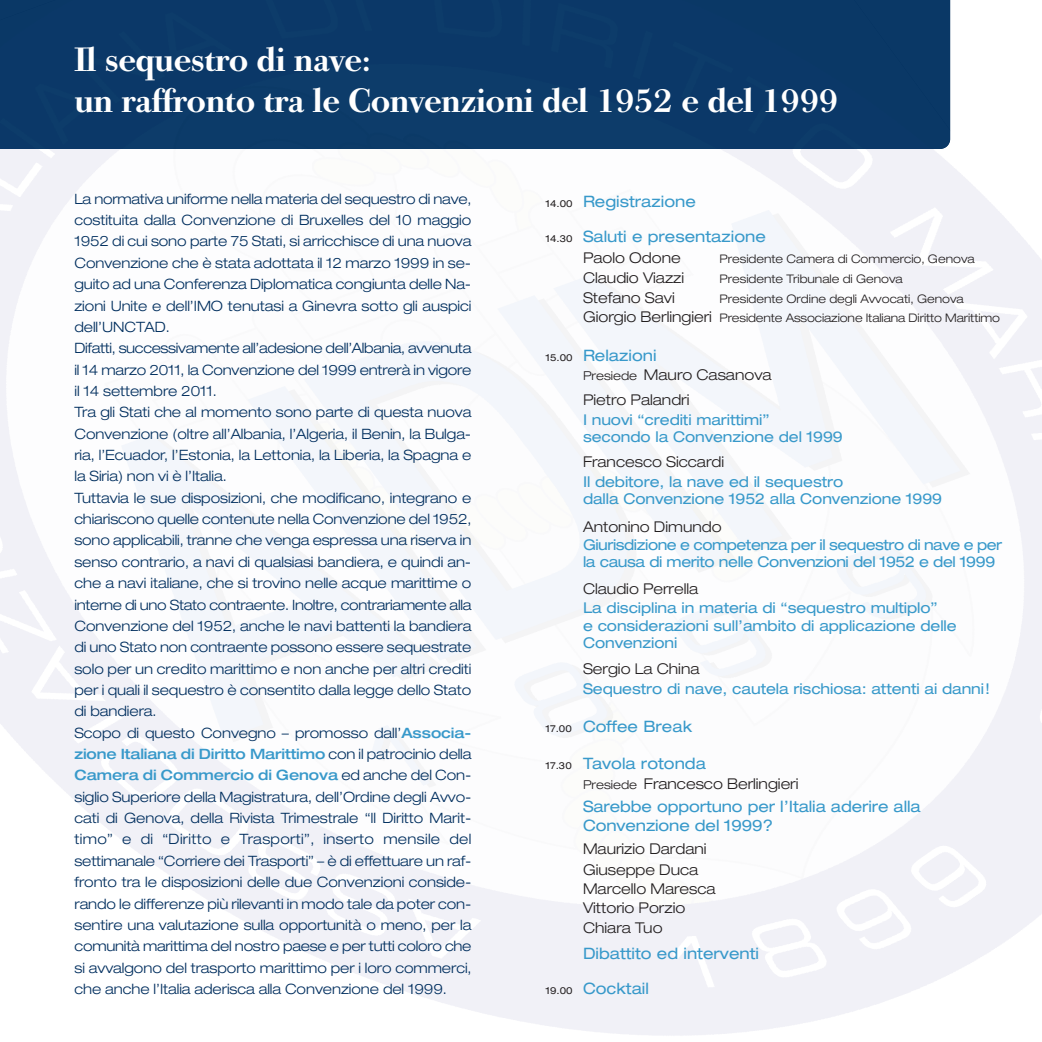
<style>
.page{position:relative;width:1042px;height:1042px;background:#fff}
.page>*{position:absolute;margin:0;border:0;box-sizing:border-box;transform-origin:0 0}
.t1{font:500 33.25px/40.2px "Bodoni Old Face BE";letter-spacing:-.015em;color:#fff}
.t2{font:expanded 15.75px/19.2px "Helvetica Neue";color:#3899ca}
.t3{font:expanded 14.88px/17.5px "Helvetica Neue";letter-spacing:-.005em;color:#3899ca}
.t4{font:300 expanded 14.88px/19.2px "Helvetica Neue";color:#231f20}
.t5{font:expanded 14.88px/17.5px "Helvetica Neue";letter-spacing:-.03em;color:#3899ca}
.t6{font:300 expanded 14.17px/21.3px "Helvetica Neue";letter-spacing:-.005em;color:#002e5e}
.t7{font:300 expanded 11.9px/19.8px "Helvetica Neue";color:#231f20}
.s1{font-weight:500;color:#3899ca}
.s2{font-size:9.62px;color:#231f20}
.s3{font-size:14.88px}
.s4{font-size:12.25px}
</style>
<div class="page">
<div style="left:0;top:0;width:950px;height:29px;background:#0b3868"></div>
<img style="left:0;top:29px;width:1042px;height:1007px">
<div style="left:0;top:139px;width:950px;height:10px;background:#0c3b69"></div>
<h1 class="t1" style="left:74px;top:43px;width:766px">Il sequestro di nave:<br>un raffronto tra le Convenzioni del 1952 e del 1999</h1>
<p class="t6" style="left:74px;top:189px;width:399px">La normativa uniforme nella materia del sequestro di nave, costituita dalla Convenzione di Bruxelles del 10 maggio 1952 di cui sono parte 75 Stati, si arricchisce di una nuova Convenzione che è stata adottata il 12 marzo 1999 in se&shy;guito ad una Conferenza Diplomatica congiunta delle Na&shy;zioni Unite e dell’IMO tenutasi a Ginevra sotto gli auspici dell’UNCTAD.<br>Difatti, successivamente all’adesione dell’Albania, avvenuta il 14 marzo 2011, la Convenzione del 1999 entrerà in vigore il 14 settembre 2011.<br>Tra gli Stati che al momento sono parte di questa nuova Convenzione (oltre all’Albania, l’Algeria, il Benin, la Bulga&shy;ria, l’Ecuador, l’Estonia, la Lettonia, la Liberia, la Spagna e la Siria) non vi è l’Italia.<br>Tuttavia le sue disposizioni, che modificano, integrano e chiariscono quelle contenute nella Convenzione del 1952, sono applicabili, tranne che venga espressa una riserva in senso contrario, a navi di qualsiasi bandiera, e quindi an&shy;che a navi italiane, che si trovino nelle acque marittime o interne di uno Stato contraente. Inoltre, contrariamente alla Convenzione del 1952, anche le navi battenti la bandiera di uno Stato non contraente possono essere sequestrate solo per un credito marittimo e non anche per altri crediti per i quali il sequestro è consentito dalla legge dello Stato di bandiera.<br>Scopo di questo Convegno – promosso dall’<span class="s1">Associa&shy;zione Italiana di Diritto Marittimo</span> con il patrocinio della <span class="s1">Camera di Commercio di Genova</span> ed anche del Con&shy;siglio Superiore della Magistratura, dell’Ordine degli Avvo&shy;cati di Genova, della Rivista Trimestrale “Il Diritto Marit&shy;timo” e di “Diritto e Trasporti”, inserto mensile del settimanale “Corriere dei Trasporti” – è di effettuare un raf&shy;fronto tra le disposizioni delle due Convenzioni conside&shy;rando le differenze più rilevanti in modo tale da poter con&shy;sentire una valutazione sulla opportunità o meno, per la comunità marittima del nostro paese e per tutti coloro che si avvalgono del trasporto marittimo per i loro commerci, che anche l’Italia aderisca alla Convenzione del 1999.</p>
<p class="t2" style="left:546px;top:194px;width:152px"><span class="s2">14.00</span> Registrazione</p>
<p class="t2" style="left:546px;top:229px;width:221px"><span class="s2">14.30</span> Saluti e presentazione</p>
<p class="t4" style="left:583px;top:250px;width:99px">Paolo Odone</p>
<p class="t7" style="left:719px;top:250px;width:257px">Presidente Camera di Commercio, Genova</p>
<p class="t4" style="left:583px;top:270px;width:103px">Claudio Viazzi</p>
<p class="t7" style="left:719px;top:270px;width:185px">Presidente Tribunale di Genova</p>
<p class="t4" style="left:583px;top:289px;width:93px">Stefano Savi</p>
<p class="t7" style="left:583px;top:290px;width:419px;text-indent:136px">Presidente Ordine degli Avvocati, Genova<br><span class="s3">Giorgio Berlingieri</span> Presidente Associazione Italiana Diritto Marittimo</p>
<p class="t2" style="left:546px;top:347px;width:112px"><span class="s2">15.00</span> Relazioni</p>
<p class="t4" style="left:583px;top:364px;width:190px;line-height:24.5px"><span class="s4">Presiede</span> Mauro Casanova<br>Pietro Palandri</p>
<p class="t3" style="left:583px;top:412px;width:261px">I nuovi “crediti marittimi”<br>secondo la Convenzione del 1999</p>
<p class="t4" style="left:583px;top:453px;width:143px">Francesco Siccardi</p>
<p class="t3" style="left:583px;top:474px;width:361px">Il debitore, la nave ed il sequestro<br>dalla Convenzione 1952 alla Convenzione 1999</p>
<p class="t4" style="left:583px;top:519px;width:140px">Antonino Dimundo</p>
<p class="t5" style="left:583px;top:537px;width:421px">Giurisdizione e competenza per il sequestro di nave e per la causa di merito nelle Convenzioni del 1952 e del 1999</p>
<p class="t4" style="left:583px;top:580px;width:117px">Claudio Perrella</p>
<p class="t3" style="left:583px;top:601px;width:375px">La disciplina in materia di “sequestro multiplo”<br>e considerazioni sull’ambito di applicazione delle<br>Convenzioni</p>
<p class="t4" style="left:583px;top:660px;width:118px">Sergio La China</p>
<p class="t3" style="left:583px;top:681px;width:408px">Sequestro di nave, cautela rischiosa: attenti ai danni!</p>
<p class="t2" style="left:546px;top:718px;width:148px"><span class="s2">17.00</span> Coffee Break</p>
<p class="t2" style="left:546px;top:755px;width:162px"><span class="s2">17.30</span> Tavola rotonda</p>
<p class="t4" style="left:583px;top:775px;width:217px"><span class="s4">Presiede</span> Francesco Berlingieri</p>
<p class="t2" style="left:583px;top:798px;width:339px">Sarebbe opportuno per l’Italia aderire alla<br>Convenzione del 1999?</p>
<p class="t4" style="left:583px;top:839px;width:125px;line-height:21px">Maurizio Dardani<br>Giuseppe Duca</p>
<p class="t4" style="left:583px;top:880px;width:134px">Marcello Maresca<br>Vittorio Porzio<br>Chiara Tuo</p>
<p class="t2" style="left:583px;top:945px;width:177px">Dibattito ed interventi</p>
<p class="t2" style="left:546px;top:980px;width:105px"><span class="s2">19.00</span> Cocktail</p>
</div>
